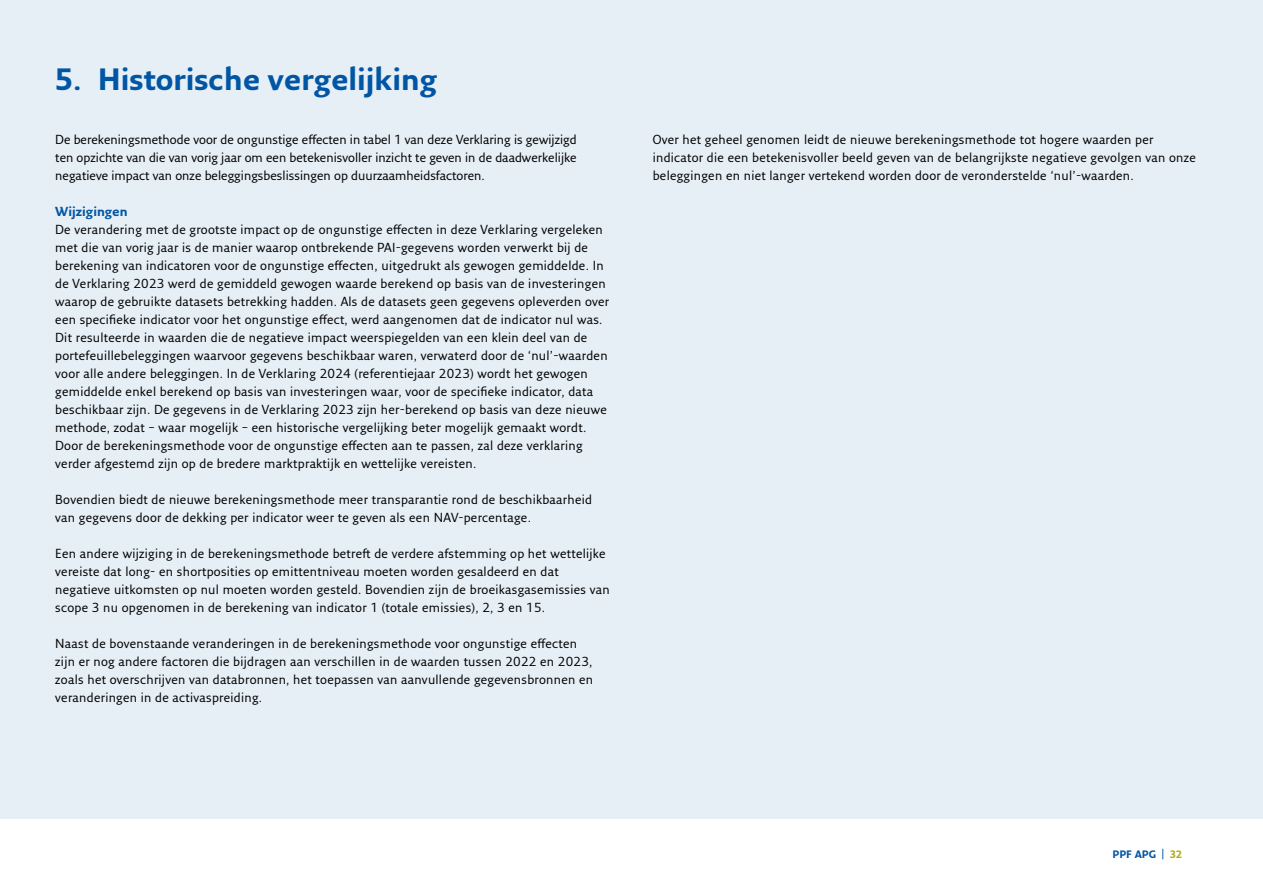
<style>
.page{position:relative;width:1263px;height:893px;background:#fff}
.page>*{position:absolute;margin:0;border:0;box-sizing:border-box;transform-origin:0 0}
.t1{font:700 30px "Fresco Sans Plus Pro";color:#0056a4}
.t2{font:12.75px/18px "Fresco Sans Pro";letter-spacing:.02em;color:#000}
.t3{font:700 12.75px "Fresco Sans Plus Pro";color:#0056a4}
.t4{font:700 10.5px "Fresco Sans Plus Pro";color:#0056a4}
.s1{color:#adaf1b}
</style>
<div class="page">
<div style="left:0;top:0;width:1263px;height:819px;background:#e6eef6"></div>
<h1 class="t1" style="left:55px;top:60px;width:383px">5. Historische vergelijking</h1>
<p class="t2" style="left:55px;top:130px;width:523px;text-align:justify">De berekeningsmethode voor de ongunstige effecten in tabel 1 van deze Verklaring is gewijzigd ten opzichte van die van vorig jaar om een betekenisvoller inzicht te geven in de daadwerkelijke negatieve impact van onze beleggingsbeslissingen op duurzaamheidsfactoren.</p>
<p class="t3" style="left:55px;top:203px;width:74px">Wijzigingen</p>
<p class="t2" style="left:55px;top:220px;width:555px">De verandering met de grootste impact op de ongunstige effecten in deze Verklaring vergeleken met die van vorig jaar is de manier waarop ontbrekende PAI-gegevens worden verwerkt bij de berekening van indicatoren voor de ongunstige effecten, uitgedrukt als gewogen gemiddelde. In de Verklaring 2023 werd de gemiddeld gewogen waarde berekend op basis van de investeringen waarop de gebruikte datasets betrekking hadden. Als de datasets geen gegevens opleverden over een specifieke indicator voor het ongunstige effect, werd aangenomen dat de indicator nul was.<br>Dit resulteerde in waarden die de negatieve impact weerspiegelden van een klein deel van de portefeuillebeleggingen waarvoor gegevens beschikbaar waren, verwaterd door de ‘nul’-waarden voor alle andere beleggingen. In de Verklaring 2024 (referentiejaar 2023) wordt het gewogen gemiddelde enkel berekend op basis van investeringen waar, voor de specifieke indicator, data beschikbaar zijn. De gegevens in de Verklaring 2023 zijn her-berekend op basis van deze nieuwe methode, zodat – waar mogelijk – een historische vergelijking beter mogelijk gemaakt wordt.<br>Door de berekeningsmethode voor de ongunstige effecten aan te passen, zal deze verklaring verder afgestemd zijn op de bredere marktpraktijk en wettelijke vereisten.</p>
<p class="t2" style="left:55px;top:490px;width:538px">Bovendien biedt de nieuwe berekeningsmethode meer transparantie rond de beschikbaarheid van gegevens door de dekking per indicator weer te geven als een NAV-percentage.</p>
<p class="t2" style="left:55px;top:544px;width:556px">Een andere wijziging in de berekeningsmethode betreft de verdere afstemming op het wettelijke vereiste dat long- en shortposities op emittentniveau moeten worden gesaldeerd en dat negatieve uitkomsten op nul moeten worden gesteld. Bovendien zijn de broeikasgasemissies van scope 3 nu opgenomen in de berekening van indicator 1 (totale emissies), 2, 3 en 15.</p>
<p class="t2" style="left:55px;top:634px;width:539px">Naast de bovenstaande veranderingen in de berekeningsmethode voor ongunstige effecten zijn er nog andere factoren die bijdragen aan verschillen in de waarden tussen 2022 en 2023, zoals het overschrijven van databronnen, het toepassen van aanvullende gegevensbronnen en veranderingen in de activaspreiding.</p>
<p class="t2" style="left:653px;top:130px;width:545px">Over het geheel genomen leidt de nieuwe berekeningsmethode tot hogere waarden per indicator die een betekenisvoller beeld geven van de belangrijkste negatieve gevolgen van onze beleggingen en niet langer vertekend worden door de veronderstelde ‘nul’-waarden.</p>
<p class="t4" style="left:1112px;top:848px;width:71px">PPF APG | <span class="s1">32</span></p>
</div>
